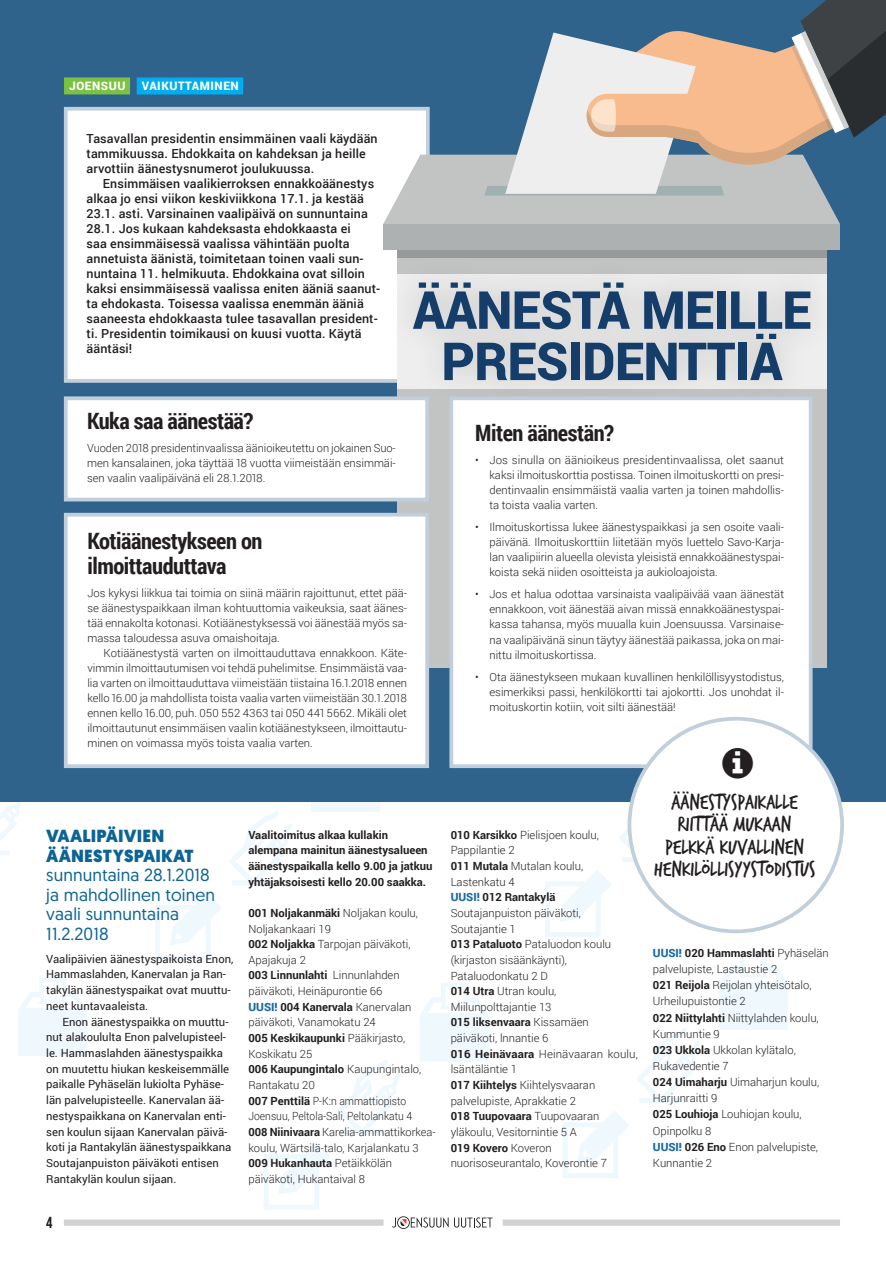
<style>
.page{position:relative;width:886px;height:1276px;background:#fff}
.page>*{position:absolute;margin:0;border:0;box-sizing:border-box;transform-origin:0 0}
.t1{font:900 52.5px/51.2px "Roboto";letter-spacing:-.01em;color:#153d6a;text-align:center}
.t2{font:22.5px/22.5px "Trash Hand";color:#231f20;text-align:center}
.t3{font:700 22.5px/25px "Roboto Condensed";letter-spacing:-.02em;color:#231f20}
.t4{font:17.5px/19.5px "Geomanist";letter-spacing:.01em;color:#0c6494}
.t5{font:900 17.5px/19.5px "Geomanist";letter-spacing:.01em;color:#0c6494}
.t6{font:700 15.88px "Bebas Neue";color:#231f20}
.t7{font:500 12.5px/15px "Roboto";letter-spacing:.01em;color:#231f20}
.t8{font:900 11.62px "Roboto";letter-spacing:.05em;color:#fff}
.t9{font:300 11.25px/15.6px "Roboto";color:#231f20;text-align:justify}
.t10{font:11.25px/15.8px "Roboto";color:#231f20}
.t11{font:700 11.25px/15.6px "Roboto";color:#231f20}
.s1{font-weight:700}
.s2{font-weight:900;color:#1b6aa0}
</style>
<div class="page">
<div style="left:64px;top:1219px;width:319px;height:6px;background:#d1d2d4"></div>
<svg style="left:392px;top:1216px;width:100px;height:13px"></svg>
<div style="left:503px;top:1219px;width:337px;height:6px;background:#d1d2d4"></div>
<svg style="left:0;top:801px;width:25px;height:54px"></svg>
<svg style="left:18px;top:977px;width:69px;height:79px"></svg>
<svg style="left:229px;top:811px;width:63px;height:74px"></svg>
<svg style="left:155px;top:894px;width:66px;height:66px"></svg>
<svg style="left:311px;top:801px;width:69px;height:11px"></svg>
<svg style="left:618px;top:801px;width:18px;height:61px"></svg>
<svg style="left:545px;top:870px;width:67px;height:67px"></svg>
<svg style="left:337px;top:1060px;width:64px;height:74px"></svg>
<svg style="left:264px;top:1143px;width:66px;height:66px"></svg>
<svg style="left:420px;top:983px;width:69px;height:78px"></svg>
<svg style="left:636px;top:1028px;width:64px;height:75px"></svg>
<svg style="left:563px;top:1111px;width:66px;height:67px"></svg>
<svg style="left:719px;top:951px;width:69px;height:78px"></svg>
<div style="left:0;top:0;width:886px;height:801px;background:#2f638c"></div>
<div style="left:64px;top:77px;width:66px;height:17px;background:#7bc142"></div>
<div style="left:137px;top:77px;width:106px;height:17px;background:#00aeef"></div>
<div style="left:64px;top:107px;width:366px;height:276px;background:#fff;border:4px solid #c0cfdb"></div>
<div style="left:397px;top:251px;width:429px;height:416px;background:#c2c3c3"></div>
<svg style="left:383px;top:0;width:503px;height:253px"></svg>
<div style="left:386px;top:253px;width:452px;height:157px;background:#231f20;opacity:.2"></div>
<div style="left:449px;top:396px;width:363px;height:372px;background:#fff;border:4px solid #c0cfdb"></div>
<div style="left:64px;top:396px;width:365px;height:105px;background:#fff;border:4px solid #c0cfdb"></div>
<div style="left:64px;top:513px;width:365px;height:255px;background:#fff;border:4px solid #c0cfdb"></div>
<div style="left:629px;top:719px;width:213px;height:212px;background:#fff;border-radius:50%"></div>
<svg style="left:701px;top:717px;width:69px;height:10px"></svg>
<p class="t8" style="left:69px;top:78px;width:58px">JOENSUU</p>
<p class="t8" style="left:142px;top:78px;width:98px">VAIKUTTAMINEN</p>
<p class="t7" style="left:87px;top:130px;width:293px">Tasavallan presidentin ensimmäinen vaali käydään tammikuussa. Ehdokkaita on kahdeksan ja heille arvottiin äänestysnumerot joulukuussa.</p>
<p class="t7" style="left:87px;top:175px;width:295px;text-indent:16px">Ensimmäisen vaalikierroksen ennakkoäänestys alkaa jo ensi viikon keskiviikkona 17.1. ja kestää 23.1. asti. Varsinainen vaalipäivä on sunnuntaina 28.1. Jos kukaan kahdeksasta ehdokkaasta ei<br>saa ensimmäisessä vaalissa vähintään puolta annetuista äänistä, toimitetaan toinen vaali sun&shy;nuntaina 11. helmikuuta. Ehdokkaina ovat silloin kaksi ensimmäisessä vaalissa eniten ääniä saanut&shy;ta ehdokasta. Toisessa vaalissa enemmän ääniä saaneesta ehdokkaasta tulee tasavallan president&shy;ti. Presidentin toimikausi on kuusi vuotta. Käytä ääntäsi!</p>
<h1 class="t1" style="left:413px;top:282px;width:400px">ÄÄNESTÄ MEILLE<br>PRESIDENTTIÄ</h1>
<h2 class="t3" style="left:87px;top:408px;width:168px">Kuka saa äänestää?</h2>
<p class="t9" style="left:87px;top:440px;width:310px;line-height:15px">Vuoden 2018 presidentinvaalissa äänioikeutettu on jokainen Suo&shy;men kansalainen, joka täyttää 18 vuotta viimeistään ensimmäi&shy;sen vaalin vaalipäivänä eli 28.1.2018.</p>
<h2 class="t3" style="left:87px;top:527px;width:177px">Kotiäänestykseen on ilmoittauduttava</h2>
<p class="t9" style="left:87px;top:585px;width:321px;line-height:15px">Jos kykysi liikkua tai toimia on siinä määrin rajoittunut, ettet pää&shy;se äänestyspaikkaan ilman kohtuuttomia vaikeuksia, saat äänes&shy;tää ennakolta kotonasi. Kotiäänestyksessä voi äänestää myös sa&shy;massa taloudessa asuva omaishoitaja.</p>
<p class="t9" style="left:87px;top:645px;width:321px;line-height:15px;text-indent:16px">Kotiäänestystä varten on ilmoittauduttava ennakkoon. Käte&shy;vimmin ilmoittautumisen voi tehdä puhelimitse. Ensimmäistä vaa&shy;lia varten on ilmoittauduttava viimeistään tiistaina 16.1.2018 ennen kello 16.00 ja mahdollista toista vaalia varten viimeistään 30.1.2018 ennen kello 16.00, puh. 050 552 4363 tai 050 441 5662. Mikäli olet ilmoittautunut ensimmäisen vaalin kotiäänestykseen, ilmoittautu&shy;minen on voimassa myös toista vaalia varten.</p>
<h2 class="t3" style="left:475px;top:420px;width:140px">Miten äänestän?</h2>
<p class="t9" style="left:489px;top:452px;width:296px;line-height:15px;text-indent:-14px">• Jos sinulla on äänioikeus presidentinvaalissa, olet saanut kaksi ilmoituskorttia postissa. Toinen ilmoituskortti on presi&shy;dentinvaalin ensimmäistä vaalia varten ja toinen mahdollis&shy;ta toista vaalia varten.</p>
<p class="t9" style="left:489px;top:519px;width:296px;line-height:15px;text-indent:-14px">• Ilmoituskortissa lukee äänestyspaikkasi ja sen osoite vaali&shy;päivänä. Ilmoituskorttiin liitetään myös luettelo Savo-Karja&shy;lan vaalipiirin alueella olevista yleisistä ennakkoäänestyspai&shy;koista sekä niiden osoitteista ja aukioloajoista.</p>
<p class="t9" style="left:489px;top:586px;width:296px;line-height:15px;text-indent:-14px">• Jos et halua odottaa varsinaista vaalipäivää vaan äänestät ennakkoon, voit äänestää aivan missä ennakkoäänestyspai&shy;kassa tahansa, myös muualla kuin Joensuussa. Varsinaise&shy;na vaalipäivänä sinun täytyy äänestää paikassa, joka on mai&shy;nittu ilmoituskortissa.</p>
<p class="t9" style="left:489px;top:669px;width:296px;line-height:15px;text-indent:-14px">• Ota äänestykseen mukaan kuvallinen henkilöllisyystodistus, esimerkiksi passi, henkilökortti tai ajokortti. Jos unohdat il&shy;moituskortin kotiin, voit silti äänestää!</p>
<h3 class="t5" style="left:46px;top:826px;width:149px">VAALIPÄIVIEN<br>ÄÄNESTYSPAIKAT</h3>
<h3 class="t4" style="left:46px;top:865px;width:170px">sunnuntaina 28.1.2018 ja mahdollinen toinen vaali sunnuntaina<br>11.2.2018</h3>
<p class="t10" style="left:46px;top:950px;width:189px">Vaalipäivien äänestyspaikoista Enon, Hammaslahden, Kanervalan ja Ran&shy;takylän äänestyspaikat ovat muuttu&shy;neet kuntavaaleista.</p>
<p class="t10" style="left:46px;top:1013px;width:187px;text-indent:16px">Enon äänestyspaikka on muuttu&shy;nut alakoululta Enon palvelupisteel&shy;le. Hammaslahden äänestyspaikka on muutettu hiukan keskeisemmälle paikalle Pyhäselän lukiolta Pyhäse&shy;län palvelupisteelle. Kanervalan ää&shy;nestyspaikkana on Kanervalan enti&shy;sen koulun sijaan Kanervalan päivä&shy;koti ja Rantakylän äänestyspaikkana Soutajanpuiston päiväkoti entisen Rantakylän koulun sijaan.</p>
<h3 class="t6" style="left:46px;top:1214px;width:8px">4</h3>
<p class="t11" style="left:248px;top:826px;width:185px">Vaalitoimitus alkaa kullakin alempana mainitun äänestysalueen äänestyspaikalla kello 9.00 ja jatkuu yhtäjaksoisesti kello 20.00 saakka.</p>
<p class="t9" style="left:248px;top:904px;width:189px;text-align:left"><span class="s1">001 Noljakanmäki</span> Noljakan koulu,<br>Noljakankaari 19<br><span class="s1">002 Noljakka</span> Tarpojan päiväkoti,<br>Apajakuja 2<br><span class="s1">003 Linnunlahti</span> Linnunlahden päiväkoti, Heinäpurontie 66<br><span class="s2">UUSI!</span> <span class="s1">004 Kanervala</span> Kanervalan päiväkoti, Vanamokatu 24<br><span class="s1">005 Keskikaupunki</span> Pääkirjasto,<br>Koskikatu 25<br><span class="s1">006 Kaupungintalo</span> Kaupungintalo,<br>Rantakatu 20<br><span class="s1">007 Penttilä</span> P-K:n ammattiopisto<br>Joensuu, Peltola-Sali, Peltolankatu 4<br><span class="s1">008 Niinivaara</span> Karelia-ammattikorkea&shy;koulu, Wärtsilä-talo, Karjalankatu 3<br><span class="s1">009 Hukanhauta</span> Petäikkölän päiväkoti, Hukantaival 8</p>
<p class="t9" style="left:451px;top:826px;width:189px;text-align:left"><span class="s1">010 Karsikko</span> Pielisjoen koulu,<br>Pappilantie 2<br><span class="s1">011 Mutala</span> Mutalan koulu,<br>Lastenkatu 4<br><span class="s2">UUSI!</span> <span class="s1">012 Rantakylä<br></span>Soutajanpuiston päiväkoti,<br>Soutajantie 1<br><span class="s1">013 Pataluoto</span> Pataluodon koulu (kirjaston sisäänkäynti),<br>Pataluodonkatu 2 D<br><span class="s1">014 Utra</span> Utran koulu,<br>Miilunpolttajantie 13<br><span class="s1">015 liksenvaara</span> Kissamäen päiväkoti, lnnantie 6<br><span class="s1">016 Heinävaara</span> Heinävaaran koulu, lsäntäläntie 1<br><span class="s1">017 Kiihtelys</span> Kiihtelysvaaran palvelupiste, Aprakkatie 2<br><span class="s1">018 Tuupovaara</span> Tuupovaaran yläkoulu, Vesitornintie 5 A<br><span class="s1">019 Kovero</span> Koveron nuorisoseurantalo, Koverontie 7</p>
<h2 class="t2" style="left:654px;top:791px;width:163px">ÄÄNESTYSPAIKALLE<br>RIITTÄÄ MUKAAN<br>PELKKÄ KUVALLINEN<br>HENKILÖLLISYYSTODISTUS</h2>
<p class="t9" style="left:653px;top:944px;width:177px;line-height:16.1px;text-align:left"><span class="s2">UUSI!</span> <span class="s1">020 Hammaslahti</span> Pyhäselän palvelupiste, Lastaustie 2<br><span class="s1">021 Reijola</span> Reijolan yhteisötalo,<br>Urheilupuistontie 2<br><span class="s1">022 Niittylahti</span> Niittylahden koulu,<br>Kummuntie 9<br><span class="s1">023 Ukkola</span> Ukkolan kylätalo,<br>Rukavedentie 7<br><span class="s1">024 Uimaharju</span> Uimaharjun koulu,<br>Harjunraitti 9<br><span class="s1">025 Louhioja</span> Louhiojan koulu,<br>Opinpolku 8<br><span class="s2">UUSI!</span> <span class="s1">026 Eno</span> Enon palvelupiste,<br>Kunnantie 2</p>
</div>
